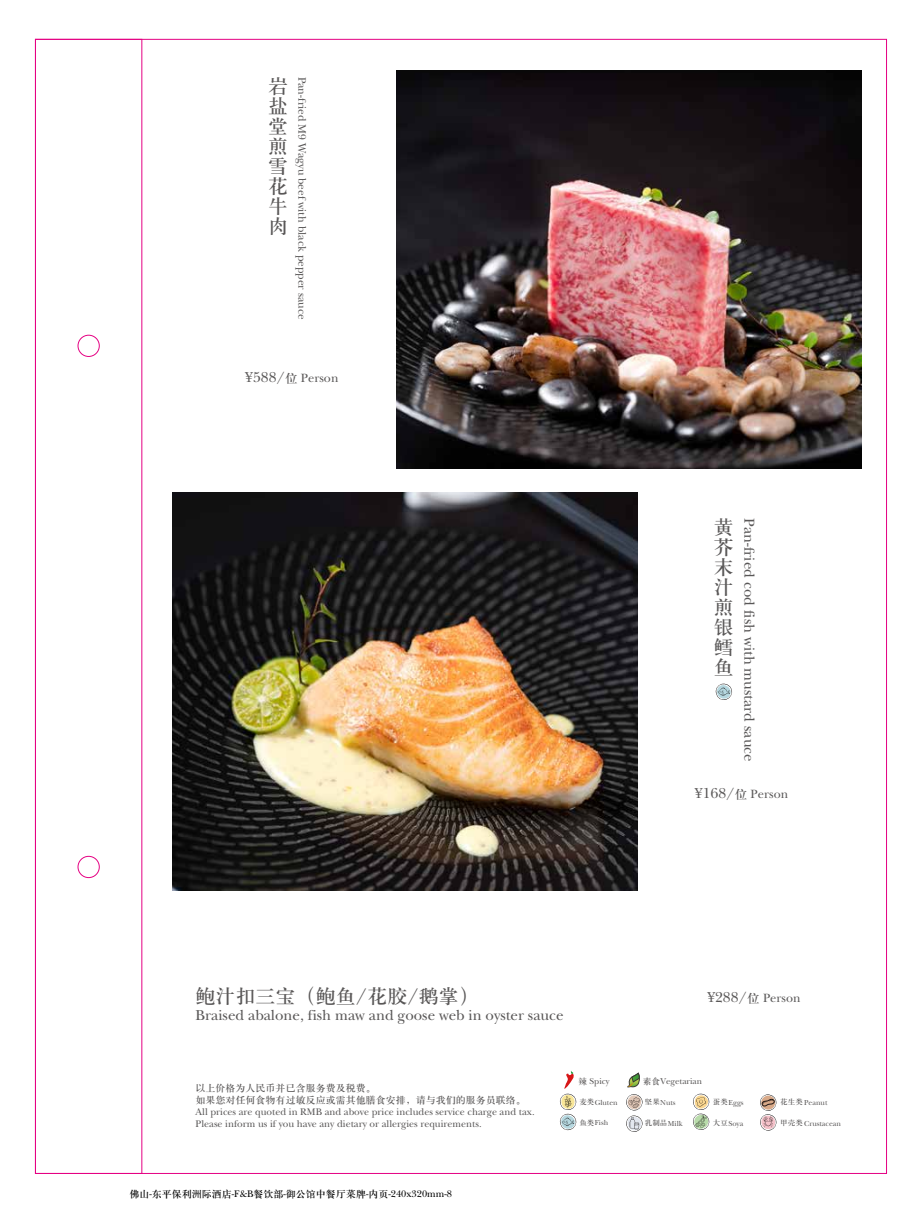
<style>
.page{position:relative;width:922px;height:1205px;background:#fff}
.page>*{position:absolute;margin:0;border:0;box-sizing:border-box;transform-origin:0 0}
.t1{font:20px/20px "H Ya 3 gj";color:#595757;text-align:justify}
.t2{font:15px "New Baskerville";color:#595757}
.t3{font:12.5px "New Baskerville";color:#595757}
.t4{font:11.25px "New Baskerville";color:#595757}
.t5{font:10px/12px "New Baskerville";color:#595757}
.t6{font:10px/12px "H Ya 3 gj";color:#595757}
.t7{font:10px "H Ya 3 gj";color:#000}
.t8{font:8.88px "New Baskerville";color:#595757}
.t9{font:7.62px "New Baskerville";color:#595757}
.s1{font-size:15px}
.s2{font-family:"H Ya 3 gj"}
.s3{font-family:"New Baskerville"}
</style>
<div class="page">
<div style="left:35px;top:39px;width:107px;height:1134px;border:1px solid #e50083"></div>
<div style="left:78px;top:335px;width:21px;height:22px;border:1px solid #e50083;border-radius:50%"></div>
<div style="left:78px;top:856px;width:21px;height:22px;border:1px solid #e50083;border-radius:50%"></div>
<img style="left:172px;top:493px;width:465px;height:398px">
<img style="left:396px;top:71px;width:465px;height:398px">
<svg style="left:715px;top:683px;width:17px;height:17px"></svg>
<svg style="left:626px;top:1073px;width:17px;height:59px"></svg>
<svg style="left:559px;top:1070px;width:18px;height:60px"></svg>
<svg style="left:693px;top:1093px;width:17px;height:37px"></svg>
<svg style="left:760px;top:1094px;width:17px;height:37px"></svg>
<h1 class="t1" style="left:268px;top:76px;width:21px">岩盐堂煎雪花牛肉</h1>
<p class="t4" style="left:309px;top:77px;width:245px;rotate:90deg">Pan-fried M9 Wagyu beef with black pepper sauce</p>
<p class="t3" style="left:245px;top:371px;width:95px"><span class="s1">¥588/</span><span class="s2">位</span> Person</p>
<h1 class="t1" style="left:713px;top:517px;width:21px">黄芥末汁煎银鳕鱼</h1>
<h2 class="t2" style="left:757px;top:518px;width:245px;rotate:90deg">Pan-fried cod fish with mustard sauce</h2>
<p class="t3" style="left:694px;top:786px;width:95px"><span class="s1">¥168/</span><span class="s2">位</span> Person</p>
<h1 class="t1" style="left:195px;top:986px;width:285px">鲍汁扣三宝（鲍鱼<span class="s3">/</span>花胶<span class="s3">/</span>鹅掌）</h1>
<h2 class="t2" style="left:195px;top:1007px;width:369px">Braised abalone, fish maw and goose web in oyster sauce</h2>
<p class="t3" style="left:707px;top:991px;width:95px"><span class="s1">¥288/</span><span class="s2">位</span> Person</p>
<p class="t6" style="left:195px;top:1082px;width:331px">以上价格为人民币并已含服务费及税费。<br>如果您对任何食物有过敏反应或需其他膳食安排，请与我们的服务员联络。</p>
<p class="t5" style="left:195px;top:1106px;width:340px">All prices are quoted in RMB and above price includes service charge and tax.<br>Please inform us if you have any dietary or allergies requirements.</p>
<p class="t8" style="left:578px;top:1075px;width:33px"><span class="s2">辣</span> Spicy</p>
<p class="t8" style="left:642px;top:1075px;width:61px"><span class="s2">素食</span>Vegetarian</p>
<p class="t9" style="left:579px;top:1098px;width:40px"><span class="s2">麦类</span>Gluten</p>
<p class="t9" style="left:579px;top:1118px;width:30px"><span class="s2">鱼类</span>Fish</p>
<p class="t9" style="left:644px;top:1098px;width:32px"><span class="s2">坚果</span>Nuts</p>
<p class="t9" style="left:644px;top:1119px;width:39px"><span class="s2">乳制品</span>Milk</p>
<p class="t9" style="left:712px;top:1098px;width:32px"><span class="s2">蛋类</span>Eggs</p>
<p class="t9" style="left:712px;top:1118px;width:32px"><span class="s2">大豆</span>Soya</p>
<p class="t9" style="left:780px;top:1098px;width:49px"><span class="s2">花生类</span> Peanut</p>
<p class="t9" style="left:780px;top:1118px;width:62px"><span class="s2">甲壳类</span> Crustacean</p>
<p class="t7" style="left:129px;top:1189px;width:324px">佛山<span class="s3">-</span>东平保利洲际酒店<span class="s3">-F&amp;B</span>餐饮部<span class="s3">-</span>御公馆中餐厅菜牌<span class="s3">-</span>内页<span class="s3">-240x320mm-8</span></p>
</div>
